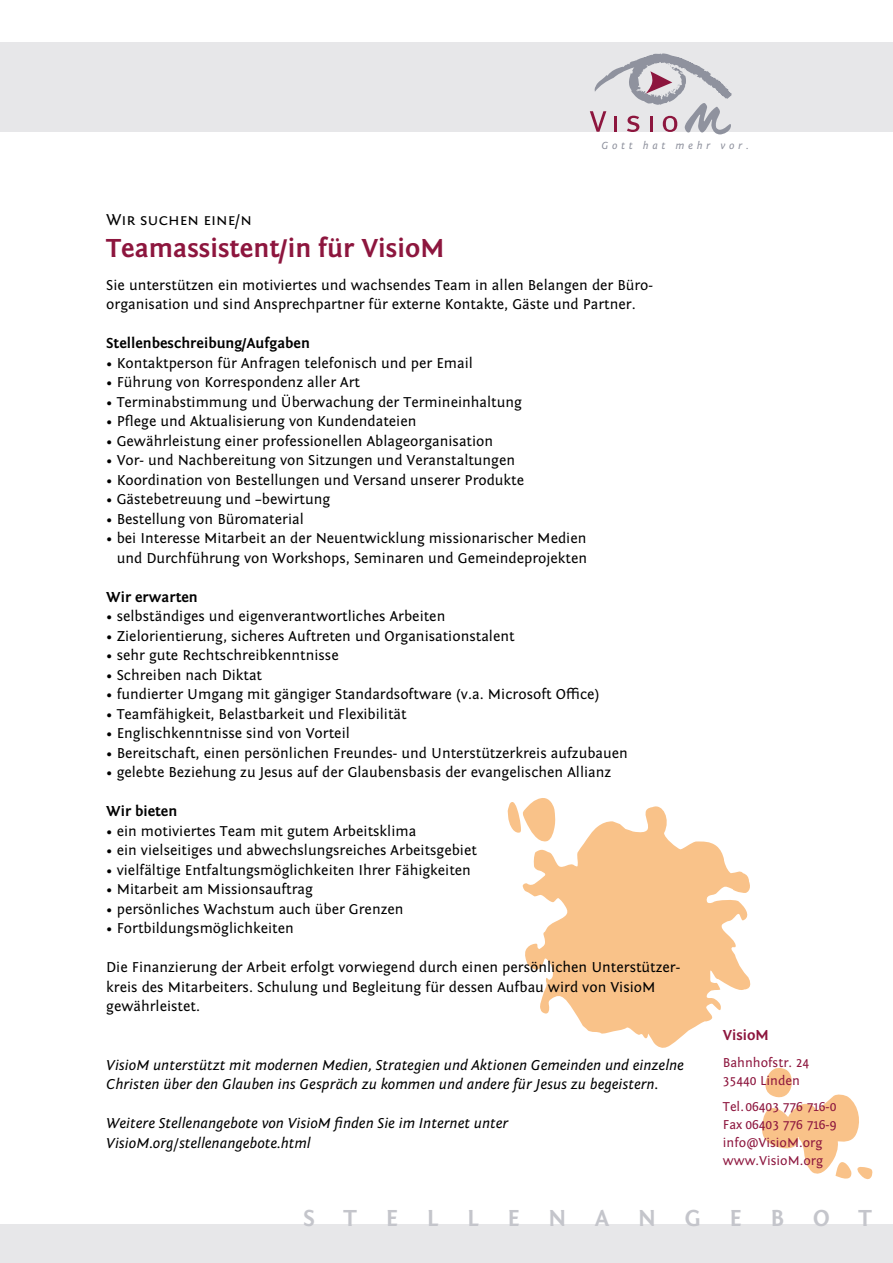
<style>
.page{position:relative;width:893px;height:1263px;background:#fff}
.page>*{position:absolute;margin:0;border:0;box-sizing:border-box;transform-origin:0 0}
.t1{font:700 27px "Fontin Sans";color:#8d163e}
.t2{font:700 24px "Fontin Sans";letter-spacing:1.2em;color:#c4c5cb}
.t3{font:16.5px "Fontin Sans Sc Small Caps";color:#000}
.t4{font:15px/19.5px "Fontin Sans";color:#000}
.t5{font:italic 15px/19.5px "Fontin Sans";color:#000}
.t6{font:700 15px "Fontin Sans";color:#000}
.t7{font:700 15px "Fontin Sans";color:#8d163e}
.t8{font:13.5px/18px "Fontin Sans";color:#8d163e}
.t9{font:italic 10.8px "Fontin Sans";letter-spacing:.34em;color:#8f929e}
</style>
<div class="page">
<div style="left:0;top:43px;width:893px;height:89px;background:#e7e7e9"></div>
<div style="left:0;top:1225px;width:893px;height:38px;background:#e7e7e9"></div>
<svg style="left:522px;top:806px;width:229px;height:242px;fill:#f9c289"></svg>
<svg style="left:507px;top:798px;width:57px;height:48px"></svg>
<svg style="left:762px;top:1068px;width:111px;height:112px"></svg>
<svg style="left:590px;top:53px;width:142px;height:82px"></svg>
<p class="t9" style="left:601px;top:139px;width:149px">Gott hat mehr vor.</p>
<p class="t3" style="left:106px;top:211px;width:147px">Wir suchen eine/n</p>
<p class="t1" style="left:106px;top:234px;width:340px">Teamassistent/in für VisioM</p>
<p class="t4" style="left:106px;top:275px;width:548px">Sie unterstützen ein motiviertes und wachsendes Team in allen Belangen der Büro&shy;organisation und sind Ansprechpartner für externe Kontakte, Gäste und Partner.</p>
<p class="t6" style="left:106px;top:335px;width:205px">Stellenbeschreibung/Aufgaben</p>
<p class="t4" style="left:106px;top:353px;width:368px">• Kontaktperson für Anfragen telefonisch und per Email</p>
<p class="t4" style="left:106px;top:373px;width:255px">• Führung von Korrespondenz aller Art</p>
<p class="t4" style="left:106px;top:392px;width:417px">• Terminabstimmung und Überwachung der Termineinhaltung</p>
<p class="t4" style="left:106px;top:412px;width:312px">• Pflege und Aktualisierung von Kundendateien</p>
<p class="t4" style="left:106px;top:431px;width:388px">• Gewährleistung einer professionellen Ablageorganisation</p>
<p class="t4" style="left:106px;top:451px;width:410px">• Vor- und Nachbereitung von Sitzungen und Veranstaltungen</p>
<p class="t4" style="left:106px;top:470px;width:419px">• Koordination von Bestellungen und Versand unserer Produkte</p>
<p class="t4" style="left:106px;top:490px;width:225px">• Gästebetreuung und –bewirtung</p>
<p class="t4" style="left:106px;top:509px;width:199px">• Bestellung von Büromaterial</p>
<p class="t4" style="left:106px;top:529px;width:482px;text-align:right">• bei Interesse Mitarbeit an der Neuentwicklung missionarischer Medien und Durchführung von Workshops, Seminaren und Gemeindeprojekten</p>
<p class="t6" style="left:106px;top:588px;width:93px">Wir erwarten</p>
<p class="t4" style="left:106px;top:607px;width:341px">• selbständiges und eigenverantwortliches Arbeiten</p>
<p class="t4" style="left:106px;top:626px;width:410px">• Zielorientierung, sicheres Auftreten und Organisationstalent</p>
<p class="t4" style="left:106px;top:646px;width:234px">• sehr gute Rechtschreibkenntnisse</p>
<p class="t4" style="left:106px;top:665px;width:157px">• Schreiben nach Diktat</p>
<p class="t4" style="left:106px;top:685px;width:495px">• fundierter Umgang mit gängiger Standardsoftware (v.a. Microsoft Office)</p>
<p class="t4" style="left:106px;top:704px;width:302px">• Teamfähigkeit, Belastbarkeit und Flexibilität</p>
<p class="t4" style="left:106px;top:724px;width:245px">• Englischkenntnisse sind von Vorteil</p>
<p class="t4" style="left:106px;top:743px;width:523px">• Bereitschaft, einen persönlichen Freundes- und Unterstützerkreis aufzubauen</p>
<p class="t4" style="left:106px;top:763px;width:507px">• gelebte Beziehung zu Jesus auf der Glaubensbasis der evangelischen Allianz</p>
<p class="t6" style="left:106px;top:803px;width:72px">Wir bieten</p>
<p class="t4" style="left:106px;top:821px;width:312px">• ein motiviertes Team mit gutem Arbeitsklima</p>
<p class="t4" style="left:106px;top:841px;width:372px">• ein vielseitiges und abwechslungsreiches Arbeitsgebiet</p>
<p class="t4" style="left:106px;top:860px;width:366px">• vielfältige Entfaltungsmöglichkeiten Ihrer Fähigkeiten</p>
<p class="t4" style="left:106px;top:880px;width:208px">• Mitarbeit am Missionsauftrag</p>
<p class="t4" style="left:106px;top:899px;width:299px">• persönliches Wachstum auch über Grenzen</p>
<p class="t4" style="left:106px;top:919px;width:189px">• Fortbildungsmöglichkeiten</p>
<p class="t4" style="left:106px;top:958px;width:575px">Die Finanzierung der Arbeit erfolgt vorwiegend durch einen persönlichen Unterstützer&shy;kreis des Mitarbeiters. Schulung und Begleitung für dessen Aufbau wird von VisioM gewährleistet.</p>
<p class="t5" style="left:106px;top:1055px;width:579px">VisioM unterstützt mit modernen Medien, Strategien und Aktionen Gemeinden und einzelne<br>Christen über den Glauben ins Gespräch zu kommen und andere für Jesus zu begeistern.</p>
<p class="t5" style="left:106px;top:1114px;width:403px">Weitere Stellenangebote von VisioM finden Sie im Internet unter<br>VisioM.org/stellenangebote.html</p>
<p class="t7" style="left:723px;top:1027px;width:48px">VisioM</p>
<p class="t8" style="left:723px;top:1054px;width:88px">Bahnhofstr. 24<br>35440 Linden</p>
<p class="t8" style="left:723px;top:1098px;width:115px">Tel.06403 776 716-0<br>Fax 06403 776 716-9 info@VisioM.org www.VisioM.org</p>
<p class="t2" style="left:303px;top:1205px;width:570px">STELLENANGEBOT</p>
</div>
